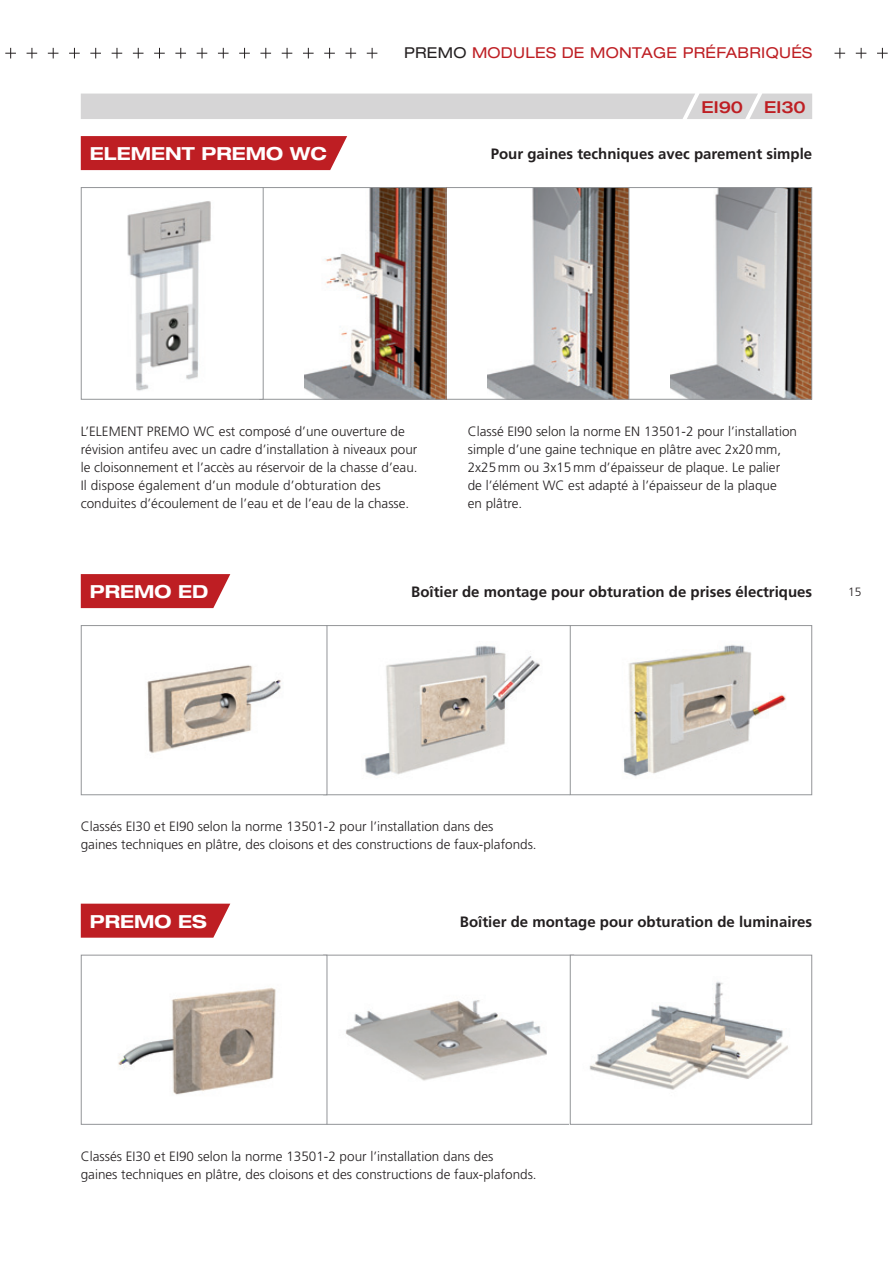
<style>
.page{position:relative;width:893px;height:1263px;background:#fff}
.page>*{position:absolute;margin:0;border:0;box-sizing:border-box;transform-origin:0 0}
.t1{font:700 expanded 18px "Helvetica Neue";color:#fff}
.t2{font:500 expanded 16.5px "Helvetica Neue";color:#be1e23}
.t3{font:700 15px "Frutiger";color:#231f20}
.t4{font:expanded 15px "Helvetica Neue";letter-spacing:.13em;color:#be1e23}
.t5{font:expanded 15px "Helvetica Neue";color:#231f20}
.t6{font:300 13.5px/18px "Frutiger";color:#231f20}
.t7{font:300 12px "Frutiger";color:#231f20}
</style>
<div class="page">
<img style="left:670px;top:189px;width:140px;height:209px">
<div style="left:625px;top:187px;width:187px;height:213px;border:1px solid #939598"></div>
<img style="left:488px;top:189px;width:139px;height:209px">
<div style="left:442px;top:187px;width:187px;height:213px;border:1px solid #939598"></div>
<img style="left:327px;top:986px;width:243px;height:111px">
<div style="left:323px;top:955px;width:251px;height:170px;border:1px solid #939598"></div>
<img style="left:365px;top:627px;width:205px;height:166px">
<div style="left:323px;top:625px;width:251px;height:170px;border:1px solid #939598"></div>
<div style="left:81px;top:136px;width:266px;height:34px;background:#be1e23"></div>
<svg style="left:81px;top:574px;width:149px;height:34px;background:#c12a2f"></svg>
<svg style="left:81px;top:904px;width:149px;height:34px;background:#c22c31"></svg>
<div style="left:81px;top:625px;width:246px;height:170px;background:#fff"></div>
<img style="left:147px;top:665px;width:134px;height:88px">
<div style="left:81px;top:625px;width:246px;height:170px;border:1px solid #939598"></div>
<div style="left:81px;top:955px;width:246px;height:169px;background:#fff"></div>
<img style="left:118px;top:987px;width:158px;height:108px">
<div style="left:81px;top:955px;width:246px;height:170px;border:1px solid #939598"></div>
<img style="left:572px;top:627px;width:214px;height:166px">
<div style="left:570px;top:625px;width:242px;height:170px;border:1px solid #939598"></div>
<img style="left:572px;top:959px;width:216px;height:164px">
<div style="left:570px;top:955px;width:242px;height:170px;border:1px solid #939598"></div>
<img style="left:305px;top:189px;width:139px;height:209px">
<div style="left:259px;top:187px;width:187px;height:213px;border:1px solid #939598"></div>
<div style="left:81px;top:188px;width:182px;height:211px;background:#fff"></div>
<img style="left:127px;top:201px;width:84px;height:190px">
<div style="left:81px;top:187px;width:183px;height:213px;border:1px solid #939598"></div>
<div style="left:81px;top:94px;width:731px;height:25px;background:#d6d5d6"></div>
<svg style="left:5px;top:48px;width:11px;height:10px"></svg>
<svg style="left:27px;top:48px;width:10px;height:10px"></svg>
<svg style="left:48px;top:48px;width:10px;height:10px"></svg>
<svg style="left:69px;top:48px;width:11px;height:10px"></svg>
<svg style="left:90px;top:48px;width:11px;height:10px"></svg>
<svg style="left:112px;top:48px;width:10px;height:10px"></svg>
<svg style="left:133px;top:48px;width:11px;height:10px"></svg>
<svg style="left:154px;top:48px;width:11px;height:10px"></svg>
<svg style="left:175px;top:48px;width:11px;height:10px"></svg>
<svg style="left:197px;top:48px;width:10px;height:10px"></svg>
<svg style="left:218px;top:48px;width:11px;height:10px"></svg>
<svg style="left:239px;top:48px;width:11px;height:10px"></svg>
<svg style="left:260px;top:48px;width:11px;height:10px"></svg>
<svg style="left:282px;top:48px;width:10px;height:10px"></svg>
<svg style="left:303px;top:48px;width:11px;height:10px"></svg>
<svg style="left:324px;top:48px;width:11px;height:10px"></svg>
<svg style="left:345px;top:48px;width:11px;height:10px"></svg>
<svg style="left:367px;top:48px;width:10px;height:10px"></svg>
<svg style="left:834px;top:48px;width:11px;height:10px"></svg>
<svg style="left:856px;top:48px;width:10px;height:10px"></svg>
<svg style="left:877px;top:48px;width:11px;height:10px"></svg>
<h1 class="t1" style="left:90px;top:142px;width:238px">ELEMENT PREMO WC</h1>
<p class="t5" style="left:404px;top:44px;width:49px">PREMO</p>
<p class="t4" style="left:472px;top:44px;width:341px">MODULES DE MONTAGE PRÉFABRIQUÉS</p>
<p class="t2" style="left:702px;top:97px;width:43px">EI90</p>
<p class="t2" style="left:764px;top:97px;width:43px">EI30</p>
<p class="t3" style="left:491px;top:145px;width:323px">Pour gaines techniques avec parement simple</p>
<p class="t6" style="left:81px;top:422px;width:338px">L’ELEMENT PREMO WC est composé d’une ouverture de révision antifeu avec un cadre d’installation à niveaux pour le cloisonnement et l’accès au réservoir de la chasse d’eau.<br>Il dispose également d’un module d’obturation des conduites d’écoulement de l’eau et de l’eau de la chasse.</p>
<p class="t6" style="left:468px;top:422px;width:331px">Classé EI90 selon la norme EN 13501-2 pour l’installation simple d’une gaine technique en plâtre avec 2x20mm, 2x25mm ou 3x15mm d’épaisseur de plaque. Le palier de l’élément WC est adapté à l’épaisseur de la plaque<br>en plâtre.</p>
<h1 class="t1" style="left:90px;top:580px;width:120px">PREMO ED</h1>
<p class="t3" style="left:411px;top:583px;width:402px">Boîtier de montage pour obturation de prises électriques</p>
<p class="t7" style="left:848px;top:585px;width:15px">15</p>
<p class="t6" style="left:81px;top:817px;width:457px">Classés EI30 et EI90 selon la norme 13501-2 pour l’installation dans des<br>gaines techniques en plâtre, des cloisons et des constructions de faux-plafonds.</p>
<h1 class="t1" style="left:90px;top:910px;width:118px">PREMO ES</h1>
<p class="t3" style="left:460px;top:912px;width:354px">Boîtier de montage pour obturation de luminaires</p>
<p class="t6" style="left:81px;top:1147px;width:457px">Classés EI30 et EI90 selon la norme 13501-2 pour l’installation dans des<br>gaines techniques en plâtre, des cloisons et des constructions de faux-plafonds.</p>
</div>
